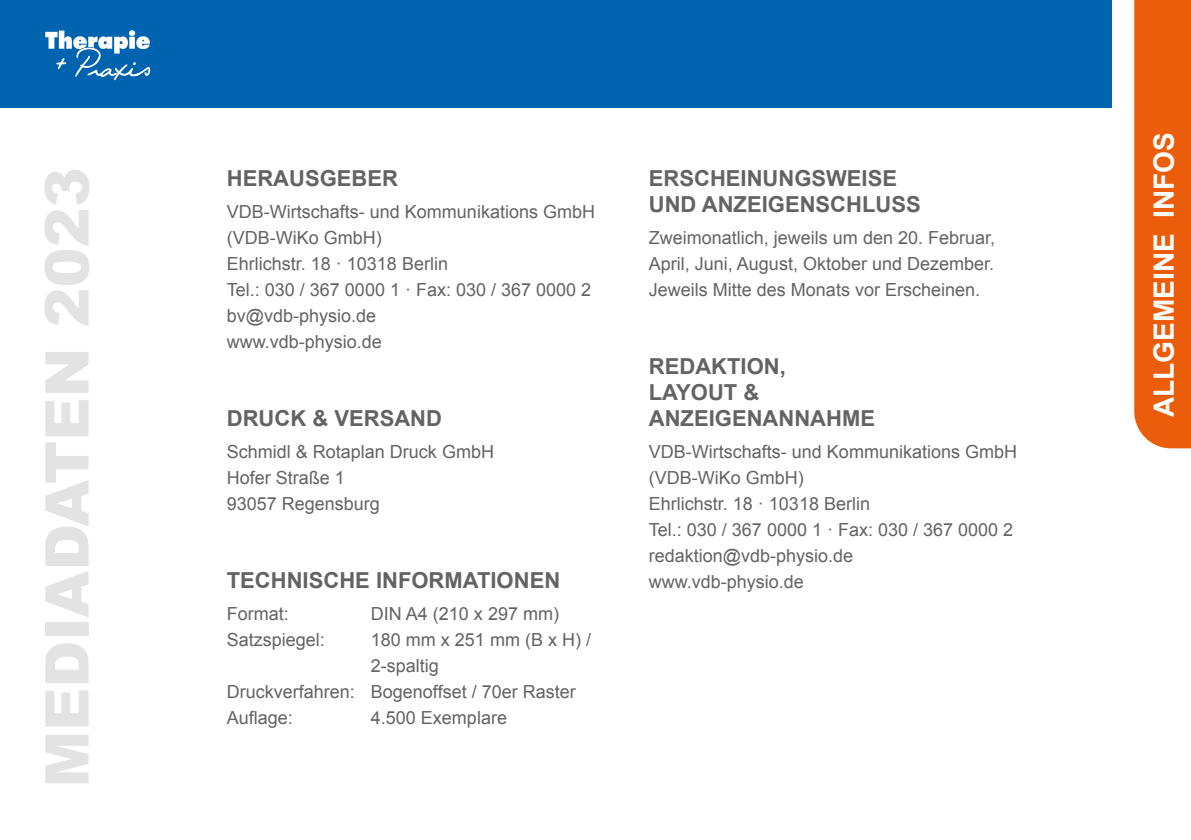
<style>
.page{position:relative;width:1191px;height:840px;background:#fff}
.page>*{position:absolute;margin:0;border:0;box-sizing:border-box;transform-origin:0 0}
.t1{font:900 60.4px "Arial";color:#e3e3e3}
.t2{font:700 28px "Arial";color:#fff}
.t3{font:700 22px/26px "Arial";color:#646363}
.t4{font:18px/26px "Arial";color:#646363}
</style>
<div class="page">
<div style="left:0;top:0;width:1111px;height:108px;background:#0063af"></div>
<svg style="left:45px;top:30px;width:105px;height:50px"></svg>
<div style="left:1134px;top:0;width:57px;height:448px;background:#eb5d0b"></div>
<h1 class="t1" style="left:23px;top:787px;width:621px;rotate:-90deg">MEDIADATEN 2023</h1>
<p class="t3" style="left:227px;top:166px;width:173px">HERAUSGEBER</p>
<p class="t4" style="left:227px;top:199px;width:370px">VDB-Wirtschafts- und Kommunikations GmbH (VDB-WiKo GmbH)<br>Ehrlichstr. 18 · 10318 Berlin<br>Tel.: 030 / 367 0000 1 · Fax: 030 / 367 0000 2 bv@vdb-physio.de<br>www.vdb-physio.de</p>
<p class="t3" style="left:227px;top:406px;width:217px">DRUCK &amp; VERSAND</p>
<p class="t4" style="left:227px;top:438px;width:269px">Schmidl &amp; Rotaplan Druck GmbH<br>Hofer Straße 1<br>93057 Regensburg</p>
<p class="t3" style="left:227px;top:567px;width:335px">TECHNISCHE INFORMATIONEN</p>
<p class="t4" style="left:227px;top:600px;width:64px">Format:</p>
<p class="t4" style="left:371px;top:600px;width:190px">DIN A4 (210 x 297 mm)</p>
<p class="t4" style="left:227px;top:626px;width:100px">Satzspiegel:</p>
<p class="t4" style="left:371px;top:626px;width:222px">180 mm x 251 mm (B x H) /</p>
<p class="t4" style="left:371px;top:652px;width:70px">2-spaltig</p>
<p class="t4" style="left:227px;top:678px;width:350px">Druckverfahren: Bogenoffset / 70er Raster</p>
<p class="t4" style="left:227px;top:704px;width:68px">Auflage:</p>
<p class="t4" style="left:371px;top:704px;width:138px">4.500 Exemplare</p>
<p class="t3" style="left:649px;top:166px;width:273px">ERSCHEINUNGSWEISE<br>UND ANZEIGENSCHLUSS</p>
<p class="t4" style="left:649px;top:225px;width:348px;text-align:justify">Zweimonatlich, jeweils um den 20. Februar, April, Juni, August, Oktober und Dezember.<br>Jeweils Mitte des Monats vor Erscheinen.</p>
<p class="t3" style="left:649px;top:354px;width:228px">REDAKTION,<br>LAYOUT &amp;<br>ANZEIGENANNAHME</p>
<p class="t4" style="left:649px;top:438px;width:370px">VDB-Wirtschafts- und Kommunikations GmbH (VDB-WiKo GmbH)<br>Ehrlichstr. 18 · 10318 Berlin<br>Tel.: 030 / 367 0000 1 · Fax: 030 / 367 0000 2 redaktion@vdb-physio.de<br>www.vdb-physio.de</p>
<h2 class="t2" style="left:1145px;top:417px;width:286px;rotate:-90deg">ALLGEMEINE INFOS</h2>
</div>
